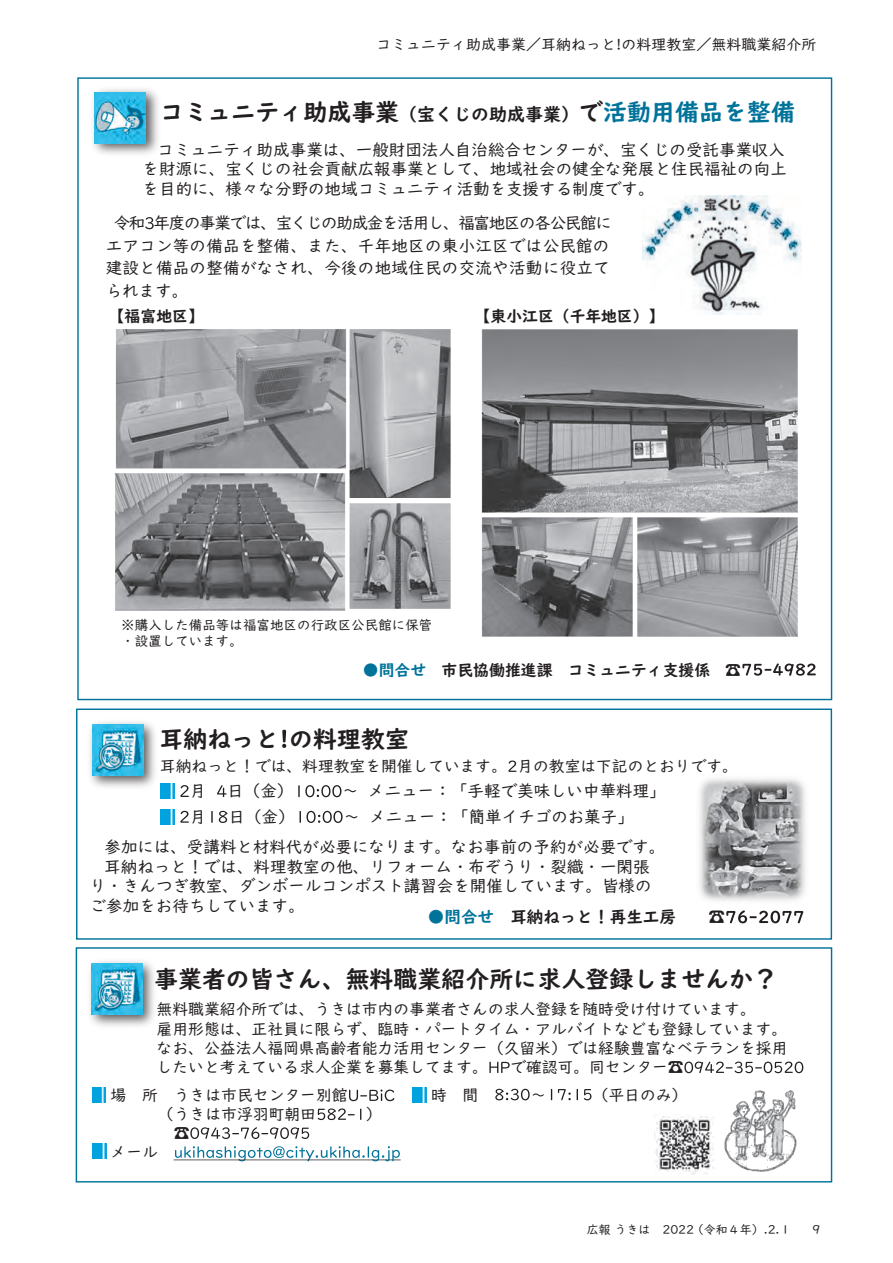
<style>
.page{position:relative;width:893px;height:1263px;background:#fff}
.page>*{position:absolute;margin:0;border:0;box-sizing:border-box;transform-origin:0 0}
.t1{font:24px "UD Digi Kyokasho NP B";color:#231f20}
.t2{font:16.65px "UD Digi Kyokasho NP R";letter-spacing:-.005em;color:#231f20}
.t3{font:16.5px/22.5px "UD Digi Kyokasho NP R";color:#231f20}
.t4{font:16.5px "UD Digi Kyokasho NP B";color:#231f20}
.t5{font:15.9px/19.5px "UD Digi Kyokasho NP R";color:#231f20}
.t6{font:15.9px "UD Digi Kyokasho NP B";color:#231f20}
.t7{font:15px "UD Digi Kyokasho NP R";color:#231f20}
.t8{font:13.5px/16.2px "UD Digi Kyokasho NP R";color:#231f20}
.t9{font:12px "UD Digi Kyokasho NP R";color:#231f20}
.s1{font-size:18px}
.s2{color:#00739a}
</style>
<div class="page">
<img style="left:90px;top:722px;width:71px;height:72px">
<img style="left:93px;top:725px;width:51px;height:51px">
<div style="left:76px;top:708px;width:756px;height:232px;border:1px solid #00739a"></div>
<svg style="left:282px;top:730px;width:4px;height:18px"></svg>
<svg style="left:180px;top:811px;width:9px;height:12px"></svg>
<svg style="left:211px;top:811px;width:16px;height:12px"></svg>
<svg style="left:300px;top:811px;width:43px;height:12px"></svg>
<img style="left:161px;top:809px;width:13px;height:15px">
<svg style="left:508px;top:760px;width:8px;height:12px"></svg>
<svg style="left:726px;top:910px;width:77px;height:13px"></svg>
<img style="left:699px;top:778px;width:107px;height:123px">
<svg style="left:180px;top:785px;width:9px;height:12px"></svg>
<svg style="left:217px;top:785px;width:10px;height:12px"></svg>
<svg style="left:298px;top:785px;width:43px;height:12px"></svg>
<img style="left:161px;top:783px;width:13px;height:15px">
<img style="left:90px;top:961px;width:64px;height:65px">
<img style="left:92px;top:963px;width:51px;height:51px">
<div style="left:76px;top:947px;width:756px;height:235px;border:1px solid #00739a"></div>
<svg style="left:489px;top:1062px;width:21px;height:11px"></svg>
<svg style="left:684px;top:1061px;width:119px;height:12px"></svg>
<svg style="left:349px;top:1089px;width:45px;height:12px"></svg>
<svg style="left:318px;top:1108px;width:43px;height:12px"></svg>
<svg style="left:190px;top:1127px;width:119px;height:12px"></svg>
<svg style="left:174px;top:1146px;width:227px;height:15px"></svg>
<img style="left:92px;top:1087px;width:14px;height:15px">
<img style="left:92px;top:1143px;width:14px;height:15px">
<img style="left:412px;top:1087px;width:14px;height:15px">
<svg style="left:495px;top:1089px;width:35px;height:11px"></svg>
<svg style="left:551px;top:1089px;width:20px;height:11px"></svg>
<svg style="left:577px;top:1089px;width:14px;height:11px"></svg>
<img style="left:654px;top:1114px;width:49px;height:60px">
<img style="left:703px;top:1090px;width:114px;height:93px">
<img style="left:642px;top:195px;width:159px;height:120px">
<img style="left:93px;top:89px;width:65px;height:65px">
<img style="left:95px;top:92px;width:51px;height:51px">
<svg style="left:742px;top:663px;width:74px;height:13px"></svg>
<svg style="left:145px;top:217px;width:9px;height:12px"></svg>
<img style="left:115px;top:329px;width:682px;height:307px">
<p class="t7" style="left:376px;top:36px;width:442px">コミュニティ助成事業／耳納ねっと!の料理教室／無料職業紹介所</p>
<h1 class="t1" style="left:160px;top:98px;width:637px">コミュニティ助成事業<span class="s1">（宝くじの助成事業）</span>で<span class="s2">活動用備品を整備</span></h1>
<p class="t2" style="left:157px;top:140px;width:629px">コミュニティ助成事業は、一般財団法人自治総合センターが、宝くじの受託事業収入</p>
<p class="t3" style="left:143px;top:160px;width:646px;line-height:19.8px">を財源に、宝くじの社会貢献広報事業として、地域社会の健全な発展と住民福祉の向上を目的に、様々な分野の地域コミュニティ活動を支援する制度です。</p>
<p class="t3" style="left:106px;top:212px;width:508px;text-indent:8px">令和年度の事業では、宝くじの助成金を活用し、福富地区の各公民館にエアコン等の備品を整備、また、千年地区の東小江区では公民館の建設と備品の整備がなされ、今後の地域住民の交流や活動に役立てられます。</p>
<p class="t6" style="left:109px;top:307px;width:97px">【福富地区】</p>
<p class="t6" style="left:475px;top:306px;width:191px">【東小江区（千年地区）】</p>
<p class="t8" style="left:121px;top:617px;width:313px">※購入した備品等は福富地区の行政区公民館に保管・設置しています。</p>
<p class="t6" style="left:363px;top:660px;width:380px"><span class="s2">●問合せ</span> 市民協働推進課 コミュニティ支援係 ☎</p>
<h1 class="t1" style="left:159px;top:725px;width:251px">耳納ねっとの料理教室</h1>
<p class="t5" style="left:160px;top:757px;width:580px">耳納ねっと！では、料理教室を開催しています。 月の教室は下記のとおりです。</p>
<p class="t3" style="left:190px;top:780px;width:18px">月</p>
<p class="t3" style="left:227px;top:780px;width:68px">日（金）</p>
<p class="t3" style="left:342px;top:780px;width:325px">～メニュー：「手軽で美味しい中華料理」</p>
<p class="t3" style="left:190px;top:806px;width:18px">月</p>
<p class="t3" style="left:229px;top:806px;width:68px">日（金）</p>
<p class="t3" style="left:344px;top:806px;width:292px">～メニュー：「簡単イチゴのお菓子」</p>
<p class="t3" style="left:104px;top:837px;width:563px;line-height:19.8px">参加には、受講料と材料代が必要になります。なお事前の予約が必要です。耳納ねっと！では、料理教室の他、リフォーム・布ぞうり・裂織・一閑張</p>
<p class="t2" style="left:90px;top:877px;width:563px">り・きんつぎ教室、ダンボールコンポスト講習会を開催しています。皆様の</p>
<p class="t3" style="left:90px;top:895px;width:217px">ご参加をお待ちしています。</p>
<p class="t4" style="left:428px;top:907px;width:250px"><span class="s2">●問合せ</span> 耳納ねっと！再生工房</p>
<p class="t4" style="left:708px;top:907px;width:18px">☎</p>
<h1 class="t1" style="left:154px;top:965px;width:625px">事業者の皆さん、無料職業紹介所に求人登録しませんか？</h1>
<p class="t5" style="left:157px;top:999px;width:632px">無料職業紹介所では、うきは市内の事業者さんの求人登録を随時受け付けています。<br>雇用形態は、正社員に限らず、臨時・パートタイム・アルバイトなども登録しています。なお、公益法人福岡県高齢者能力活用センター（久留米）では経験豊富なベテランを採用したいと考えている求人企業を募集してます。</p>
<p class="t5" style="left:510px;top:1058px;width:175px">で確認可。同センター☎</p>
<p class="t5" style="left:158px;top:1086px;width:191px;line-height:18.9px;text-indent:-47px">場 所 うきは市民センター別館（うきは市浮羽町朝田</p>
<p class="t5" style="left:111px;top:1142px;width:49px">メール</p>
<p class="t5" style="left:174px;top:1123px;width:17px">☎</p>
<p class="t5" style="left:366px;top:1105px;width:17px">）</p>
<p class="t5" style="left:431px;top:1085px;width:49px">時 間</p>
<p class="t5" style="left:530px;top:1085px;width:17px">～</p>
<p class="t5" style="left:593px;top:1085px;width:96px">（平日のみ）</p>
<p class="t9" style="left:587px;top:1222px;width:206px">広報 うきは　2022 （令和４年）.2.１</p>
<p class="t9" style="left:812px;top:1222px;width:9px">9</p>
</div>
